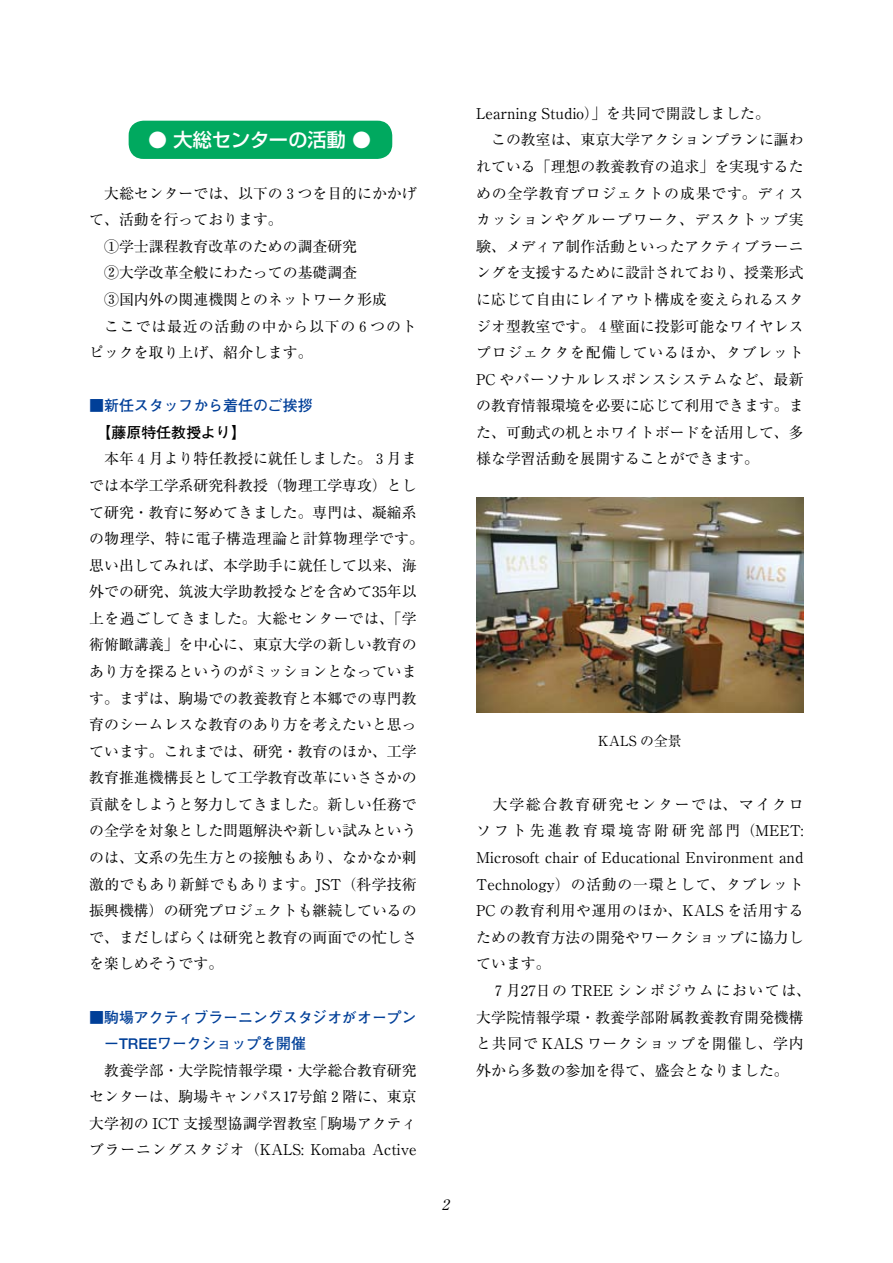
<style>
.page{position:relative;width:893px;height:1263px;background:#fff}
.page>*{position:absolute;margin:0;border:0;box-sizing:border-box;transform-origin:0 0}
.t1{font:500 19.2px "Shin Go";color:#fff}
.t2{font:14.85px/26.5px "Ryumin";color:#000}
.t3{font:14.85px "Ryumin";letter-spacing:.055em;color:#000}
.t4{font:700 14.85px/26.5px "Futo Go B101";color:#003f98}
.t5{font:14.85px "Ryumin";letter-spacing:.025em;color:#000}
.t6{font:14.85px "Ryumin";letter-spacing:.06em;color:#000}
.t7{font:700 14.85px "Futo Go B101";color:#000}
.t8{font:13.8px "Ryumin";color:#000}
</style>
<div class="page">
<div style="left:129px;top:121px;width:263px;height:38px;background:#00a95f;border-radius:15px"></div>
<img style="left:476px;top:497px;width:328px;height:215px">
<p class="t1" style="left:148px;top:127px;width:225px">● 大総センターの活動 ●</p>
<p class="t2" style="left:89px;top:180px;width:329px">　大総センターでは、以下の３つを目的にかかげ</p>
<p class="t2" style="left:89px;top:206px;width:195px">て、活動を行っております。</p>
<p class="t2" style="left:104px;top:233px;width:254px">①学士課程教育改革のための調査研究</p>
<p class="t2" style="left:104px;top:259px;width:254px">②大学改革全般にわたっての基礎調査</p>
<p class="t2" style="left:104px;top:286px;width:284px">③国内外の関連機関とのネットワーク形成</p>
<p class="t6" style="left:104px;top:317px;width:314px">ここでは最近の活動の中から以下の６つのト</p>
<p class="t2" style="left:89px;top:339px;width:225px">ピックを取り上げ、紹介します。</p>
<p class="t4" style="left:89px;top:392px;width:225px">■新任スタッフから着任のご挨拶</p>
<p class="t7" style="left:97px;top:424px;width:150px">【藤原特任教授より】</p>
<p class="t2" style="left:89px;top:445px;width:336px;text-indent:15px">本年４月より特任教授に就任しました。３月までは本学工学系研究科教授（物理工学専攻）として研究・教育に努めてきました。専門は、凝縮系の物理学、特に電子構造理論と計算物理学です。思い出してみれば、本学助手に就任して以来、海外での研究、筑波大学助教授などを含めて35年以上を過ごしてきました。大総センターでは、「学術俯瞰講義」を中心に、東京大学の新しい教育のあり方を探るというのがミッションとなっています。まずは、駒場での教養教育と本郷での専門教育のシームレスな教育のあり方を考えたいと思っています。これまでは、研究・教育のほか、工学教育推進機構長として工学教育改革にいささかの貢献をしようと努力してきました。新しい任務での全学を対象とした問題解決や新しい試みというのは、文系の先生方との接触もあり、なかなか刺激的でもあり新鮮でもあります。JST（科学技術振興機構）の研究プロジェクトも継続しているので、まだしばらくは研究と教育の両面での忙しさを楽しめそうです。</p>
<p class="t4" style="left:104px;top:1004px;width:314px;text-indent:-15px">■駒場アクティブラーニングスタジオがオープン－TREEワークショップを開催</p>
<p class="t2" style="left:89px;top:1056px;width:329px;text-align:justify;text-indent:15px">教養学部・大学院情報学環・大学総合教育研究センターは、駒場キャンパス17号館２階に、東京大学初の ICT 支援型協調学習教室「駒場アクティブラーニングスタジオ（KALS: Komaba Active</p>
<p class="t2" style="left:476px;top:100px;width:295px">Learning Studio）」を共同で開設しました。</p>
<p class="t2" style="left:491px;top:126px;width:314px">この教室は、東京大学アクションプランに謳わ</p>
<p class="t2" style="left:476px;top:153px;width:329px">れている「理想の教養教育の追求」を実現するた</p>
<p class="t3" style="left:476px;top:184px;width:329px">めの全学教育プロジェクトの成果です。ディス</p>
<p class="t3" style="left:476px;top:211px;width:329px">カッションやグループワーク、デスクトップ実</p>
<p class="t2" style="left:476px;top:233px;width:329px">験、メディア制作活動といったアクティブラーニ</p>
<p class="t2" style="left:476px;top:259px;width:329px">ングを支援するために設計されており、授業形式</p>
<p class="t2" style="left:476px;top:286px;width:329px">に応じて自由にレイアウト構成を変えられるスタ</p>
<p class="t2" style="left:476px;top:312px;width:329px">ジオ型教室です。４壁面に投影可能なワイヤレス</p>
<p class="t3" style="left:476px;top:344px;width:329px">プロジェクタを配備しているほか、タブレット</p>
<p class="t5" style="left:476px;top:370px;width:329px">PC やパーソナルレスポンスシステムなど、最新</p>
<p class="t2" style="left:476px;top:392px;width:329px">の教育情報環境を必要に応じて利用できます。ま</p>
<p class="t2" style="left:476px;top:419px;width:329px">た、可動式の机とホワイトボードを活用して、多</p>
<p class="t2" style="left:476px;top:445px;width:284px">様な学習活動を展開することができます。</p>
<p class="t8" style="left:598px;top:733px;width:85px">KALS の全景</p>
<p class="t2" style="left:476px;top:791px;width:336px">　大学総合教育研究センターでは、マイクロソフト先進教育環境寄附研究部門（MEET:<br>Microsoft chair of Educational Environment and<br>Technology）の活動の一環として、タブレット<br>PC の教育利用や運用のほか、KALS を活用するための教育方法の開発やワークショップに協力しています。<br>　７月27日の TREE シンポジウムにおいては、大学院情報学環・教養学部附属教養教育開発機構と共同で KALS ワークショップを開催し、学内外から多数の参加を得て、盛会となりました。</p>
</div>
